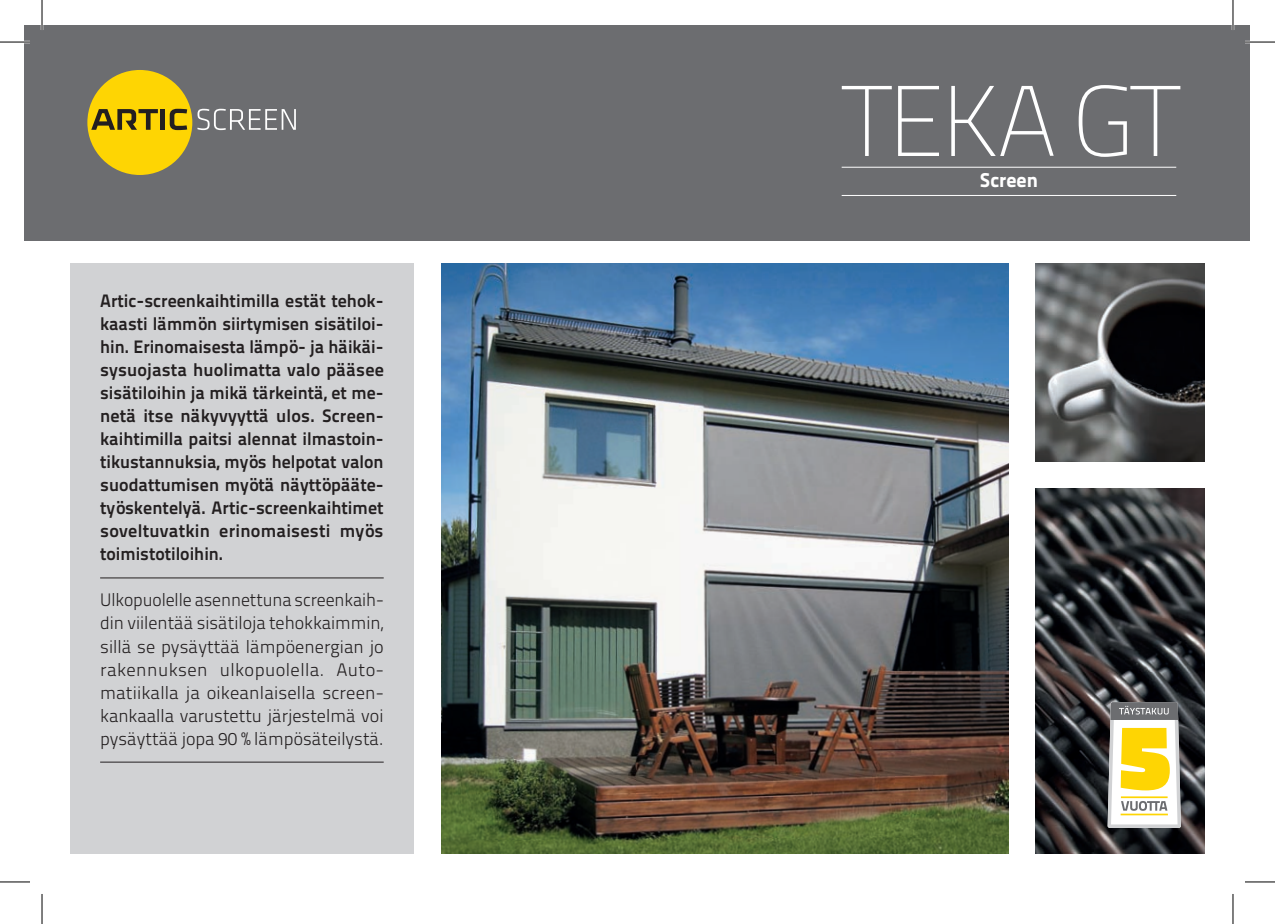
<style>
.page{position:relative;width:1275px;height:924px;background:#fff}
.page>*{position:absolute;margin:0;border:0;box-sizing:border-box;transform-origin:0 0}
.t1{font:700 100px "Titillium Text 14 L";letter-spacing:-.04em;color:#fff}
.t2{font:20px "Titillium Text 14 L 999 wt";color:#fff}
.t3{font:18px/23px "Titillium Text 14 L 800 wt";letter-spacing:.015em;color:#231f20;text-align:justify}
.t4{font:18px/23px "Titillium Text 14 L 250 wt";color:#231f20;text-align:justify}
</style>
<div class="page">
<div style="left:25px;top:25px;width:1225px;height:215px;background:#6c6d70"></div>
<div style="left:87px;top:70px;width:105px;height:105px;background:#fed503;border-radius:50%"></div>
<svg style="left:170px;top:109px;width:17px;height:21px"></svg>
<div style="left:160px;top:109px;width:5px;height:21px;background:#231f20"></div>
<svg style="left:91px;top:109px;width:67px;height:21px"></svg>
<svg style="left:197px;top:109px;width:99px;height:21px"></svg>
<img style="left:442px;top:263px;width:566px;height:590px">
<img style="left:1035px;top:263px;width:169px;height:199px">
<div style="left:70px;top:263px;width:343px;height:590px;background:#d1d2d4"></div>
<img style="left:1035px;top:488px;width:169px;height:365px">
<hr style="left:100px;top:577px;width:284px;height:1px;background:#231f20">
<hr style="left:100px;top:761px;width:284px;height:1px;background:#231f20">
<hr style="left:841px;top:167px;width:335px;height:1px;background:#fff">
<hr style="left:841px;top:195px;width:335px;height:1px;background:#fff">
<svg style="left:1107px;top:701px;width:74px;height:126px"></svg>
<hr style="left:0;top:41px;width:30px;height:2px;background:#fff">
<hr style="left:1245px;top:41px;width:30px;height:2px;background:#fff">
<hr style="left:41px;top:0;width:2px;height:30px;background:#fff">
<hr style="left:1231px;top:0;width:3px;height:30px;background:#fff">
<hr style="left:0;top:42px;width:30px;height:1px;background:#000">
<hr style="left:1245px;top:42px;width:30px;height:1px;background:#000">
<hr style="left:0;top:881px;width:30px;height:1px;background:#000">
<hr style="left:1245px;top:881px;width:30px;height:1px;background:#000">
<hr style="left:42px;top:0;width:1px;height:30px;background:#000">
<hr style="left:42px;top:893px;width:1px;height:30px;background:#000">
<hr style="left:1232px;top:0;width:1px;height:30px;background:#000">
<hr style="left:1232px;top:893px;width:1px;height:30px;background:#000">
<p class="t3" style="left:100px;top:289px;width:285px">Artic-screenkaihtimilla estät tehok&shy;kaasti lämmön siirtymisen sisätiloi&shy;hin. Erinomaisesta lämpö- ja häikäi&shy;sysuojasta huolimatta valo pääsee sisätiloihin ja mikä tärkeintä, et me&shy;netä itse näkyvyyttä ulos. Screen&shy;kaihtimilla paitsi alennat ilmastoin&shy;tikustannuksia, myös helpotat valon suodattumisen myötä näyttöpääte&shy;työskentelyä. Artic-screenkaihtimet soveltuvatkin erinomaisesti myös toimistotiloihin.</p>
<p class="t4" style="left:100px;top:588px;width:285px">Ulkopuolelle asennettuna screenkaih&shy;din viilentää sisätiloja tehokkaimmin, sillä se pysäyttää lämpöenergian jo rakennuksen ulkopuolella. Auto&shy;matiikalla ja oikeanlaisella screen&shy;kankaalla varustettu järjestelmä voi pysäyttää jopa 90 % lämpösäteilystä.</p>
<h1 class="t1" style="left:841px;top:62px;width:340px">TEKA GT</h1>
<p class="t2" style="left:980px;top:167px;width:60px">Screen</p>
</div>
